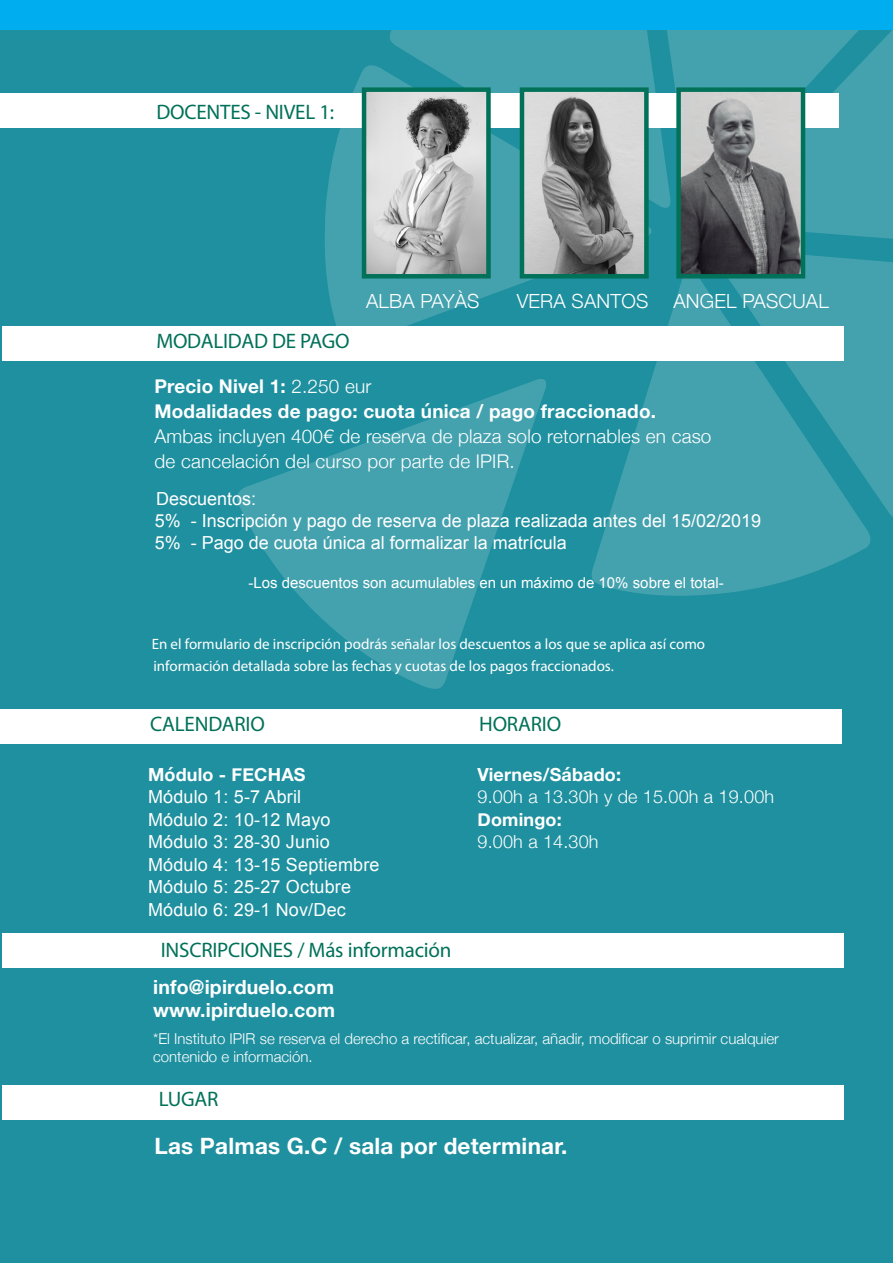
<style>
.page{position:relative;width:893px;height:1263px;background:#1f909f}
.page>*{position:absolute;margin:0;border:0;box-sizing:border-box;transform-origin:0 0}
.t1{font:700 22.5px "Helvetica Neue";letter-spacing:.01em;color:#fff}
.t2{font:21px "Myriad Pro";letter-spacing:-.01em;color:#017159}
.t3{font:700 19.5px/22.5px "Helvetica Neue";letter-spacing:.01em;color:#fff}
.t4{font:300 19.5px "Helvetica Neue";letter-spacing:.01em;color:#fff}
.t5{font:300 18.9px/24.8px "Helvetica Neue";letter-spacing:.01em;color:#fff}
.t6{font:700 18.9px/24.8px "Helvetica Neue";letter-spacing:.01em;color:#fff}
.t7{font:18px/22.5px "Arial";color:#fff}
.t8{font:300 18px "Helvetica Neue";letter-spacing:.01em;color:#fff}
.t9{font:700 18px "Helvetica Neue";letter-spacing:.01em;color:#fff}
.t10{font:15px/21.6px "Myriad Pro";color:#fff}
.t11{font:300 15px/18px "Helvetica Neue";color:#fff}
.t12{font:15px "Arial";color:#fff}
.s1{font-weight:300}
</style>
<div class="page">
<svg style="left:322px;top:65px;width:330px;height:261px;fill:#44a2af"></svg>
<svg style="left:237px;top:379px;width:309px;height:310px;fill:#44a2af"></svg>
<svg style="left:389px;top:30px;width:263px;height:184px;background:#40a0ad"></svg>
<svg style="left:647px;top:30px;width:60px;height:180px;fill:#44a2af"></svg>
<svg style="left:707px;top:30px;width:186px;height:217px;background:#3f9fac"></svg>
<svg style="left:591px;top:261px;width:280px;height:335px;fill:#44a2af"></svg>
<svg style="left:706px;top:247px;width:187px;height:273px;fill:#44a2af"></svg>
<div style="left:0;top:94px;width:839px;height:34px;background:#fff"></div>
<div style="left:2px;top:326px;width:841px;height:34px;background:#fff"></div>
<div style="left:0;top:709px;width:841px;height:34px;background:#fff"></div>
<div style="left:2px;top:933px;width:841px;height:34px;background:#fff"></div>
<img style="left:367px;top:92px;width:119px;height:182px">
<div style="left:362px;top:87px;width:129px;height:192px;border:4px solid #017159"></div>
<img style="left:525px;top:92px;width:119px;height:182px">
<div style="left:520px;top:87px;width:129px;height:192px;border:4px solid #017159"></div>
<img style="left:681px;top:92px;width:119px;height:182px">
<div style="left:676px;top:87px;width:129px;height:192px;border:4px solid #017159"></div>
<div style="left:0;top:0;width:893px;height:30px;background:#00aeef"></div>
<div style="left:2px;top:1085px;width:841px;height:35px;background:#fff"></div>
<p class="t2" style="left:156px;top:99px;width:179px">DOCENTES - NIVEL 1:</p>
<p class="t2" style="left:156px;top:328px;width:195px">MODALIDAD DE PAGO</p>
<p class="t4" style="left:366px;top:285px;width:115px">ALBA PAYÀS</p>
<p class="t4" style="left:517px;top:285px;width:133px">VERA SANTOS</p>
<p class="t4" style="left:673px;top:285px;width:157px">ANGEL PASCUAL</p>
<p class="t6" style="left:154px;top:375px;width:503px">Precio Nivel 1: <span class="s1">2.250 eur<br></span>Modalidades de pago: cuota única / pago fraccionado.</p>
<p class="t5" style="left:154px;top:422px;width:558px">Ambas incluyen 400€ de reserva de plaza solo retornables en caso de cancelación del curso por parte de IPIR.</p>
<p class="t7" style="left:155px;top:488px;width:608px;line-height:21.6px">Descuentos:<br>5% - Inscripción y pago de reserva de plaza realizada antes del 15/02/2019<br>5% - Pago de cuota única al formalizar la matrícula</p>
<p class="t12" style="left:248px;top:573px;width:477px">-Los descuentos son acumulables en un máximo de 10% sobre el total-</p>
<p class="t10" style="left:152px;top:633px;width:555px">En el formulario de inscripción podrás señalar los descuentos a los que se aplica así como información detallada sobre las fechas y cuotas de los pagos fraccionados.</p>
<p class="t2" style="left:150px;top:711px;width:116px">CALENDARIO</p>
<p class="t9" style="left:148px;top:760px;width:159px">Módulo - FECHAS</p>
<p class="t7" style="left:148px;top:786px;width:233px">Módulo 1: 5-7 Abril<br>Módulo 2: 10-12 Mayo<br>Módulo 3: 28-30 Junio<br>Módulo 4: 13-15 Septiembre<br>Módulo 5: 25-27 Octubre<br>Módulo 6: 29-1 Nov/Dec</p>
<p class="t2" style="left:161px;top:937px;width:292px">INSCRIPCIONES / Más información</p>
<p class="t2" style="left:479px;top:711px;width:83px">HORARIO</p>
<p class="t9" style="left:478px;top:760px;width:145px">Viernes/Sábado:</p>
<p class="t8" style="left:478px;top:782px;width:298px">9.00h a 13.30h y de 15.00h a 19.00h</p>
<p class="t9" style="left:478px;top:805px;width:86px">Domingo:</p>
<p class="t8" style="left:478px;top:827px;width:123px">9.00h a 14.30h</p>
<p class="t3" style="left:153px;top:976px;width:184px">info@ipirduelo.com www.ipirduelo.com</p>
<p class="t11" style="left:153px;top:1028px;width:627px">*El Instituto IPIR se reserva el derecho a rectificar, actualizar, añadir, modificar o suprimir cualquier contenido e información.</p>
<p class="t2" style="left:159px;top:1086px;width:61px">LUGAR</p>
<p class="t1" style="left:154px;top:1128px;width:415px">Las Palmas G.C / sala por determinar.</p>
</div>
